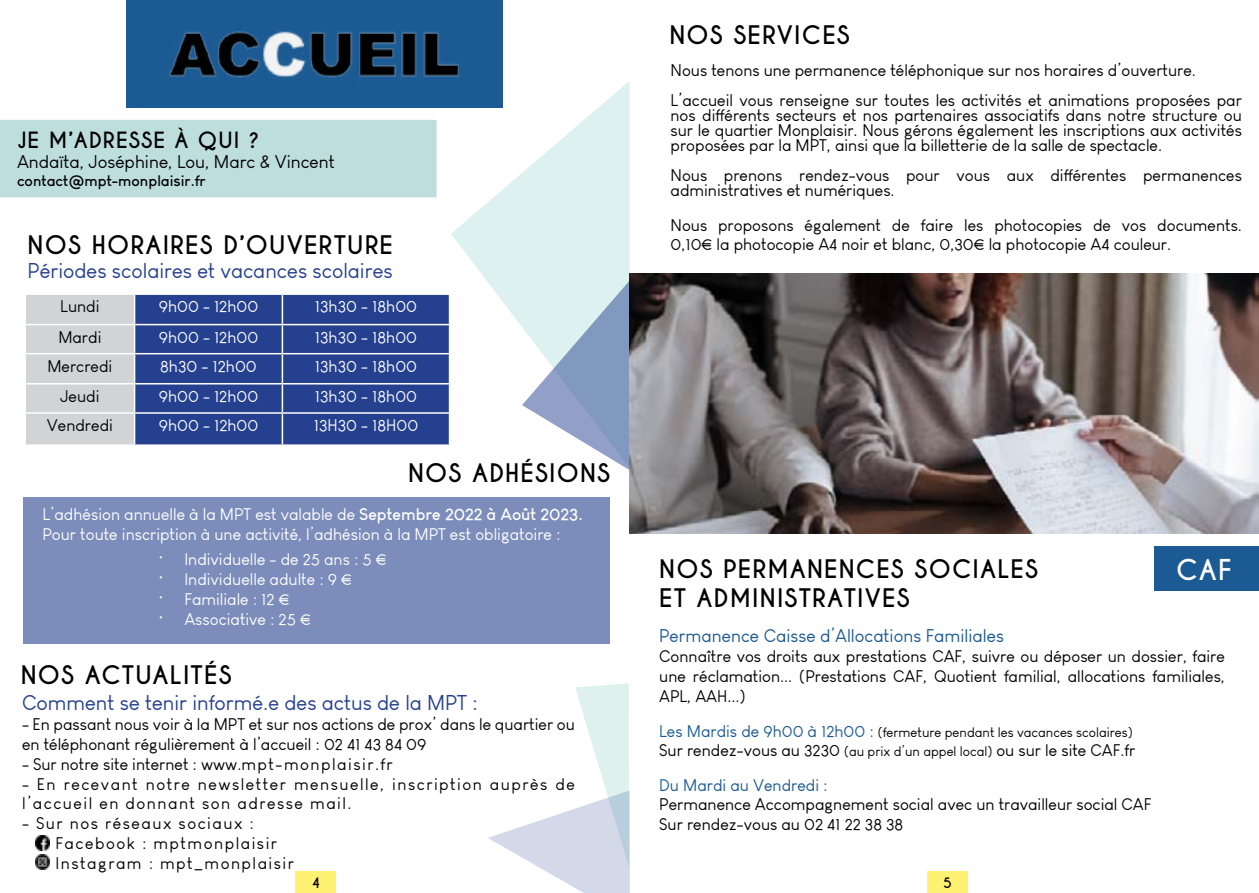
<style>
.page{position:relative;width:1259px;height:893px;background:#fff}
.page>*{position:absolute;margin:0;border:0;box-sizing:border-box;transform-origin:0 0}
.t1{font:700 27px "Caviar Dreams";color:#fff}
.t2{font:700 24px "Caviar Dreams";letter-spacing:.05em;color:#000}
.t3{font:21px "Louis George Cafe";color:#25408f}
.t4{font:700 21px "Caviar Dreams";letter-spacing:.05em;color:#000}
.t5{font:18px "Louis George Cafe";color:#1b5a92}
.t6{font:18px "Louis George Cafe";color:#000}
.t7{font:16.5px/19.8px "Louis George Cafe";color:#000}
.t8{font:16.5px/19.8px "Louis George Cafe";color:#fff}
.t9{font:16.5px/19.8px "Louis George Cafe";letter-spacing:.09em;color:#000}
.t10{font:700 15px "Louis George Cafe";color:#000}
.t11{font:13.5px "Louis George Cafe";color:#000}
.t12{font:700 13.5px "Caviar Dreams";color:#000}
.s1{font-weight:700}
.s2{font-size:16.5px;color:#1b5a92}
.s3{font-size:13.5px}
.s4{color:#1b5a92}
</style>
<div class="page">
<div style="left:927px;top:872px;width:40px;height:21px;background:#fff273"></div>
<svg style="left:451px;top:81px;width:178px;height:246px;fill:#ddf1f0"></svg>
<div style="left:126px;top:0;width:377px;height:107px;background:#1b5a92"></div>
<div style="left:135px;top:295px;width:314px;height:149px;background:#25408f"></div>
<hr style="left:135px;top:324px;width:147px;height:1px;background:#fff">
<hr style="left:282px;top:324px;width:168px;height:1px;background:#fff">
<hr style="left:135px;top:353px;width:147px;height:1px;background:#fff">
<hr style="left:282px;top:353px;width:168px;height:1px;background:#fff">
<hr style="left:135px;top:383px;width:147px;height:1px;background:#fff">
<div style="left:26px;top:295px;width:109px;height:149px;background:#d1d3d4"></div>
<hr style="left:282px;top:383px;width:168px;height:1px;background:#fff">
<svg style="left:282px;top:295px;width:1px;height:117px"></svg>
<hr style="left:24px;top:412px;width:111px;height:2px;background:#fff">
<hr style="left:135px;top:412px;width:147px;height:2px;background:#fff">
<hr style="left:134px;top:414px;width:1px;height:30px;background:#fff">
<hr style="left:282px;top:412px;width:168px;height:2px;background:#fff">
<hr style="left:282px;top:414px;width:1px;height:30px;background:#fff">
<img style="left:169px;top:31px;width:290px;height:48px">
<div style="left:23px;top:497px;width:587px;height:147px;background:#7c8cbb"></div>
<div style="left:1154px;top:546px;width:105px;height:45px;background:#1b5a92"></div>
<div style="left:0;top:119px;width:437px;height:79px;background:#bedddd"></div>
<svg style="left:522px;top:281px;width:107px;height:189px"></svg>
<svg style="left:37px;top:683px;width:593px;height:210px"></svg>
<img style="left:629px;top:274px;width:629px;height:259px">
<img style="left:35px;top:855px;width:15px;height:15px">
<img style="left:35px;top:836px;width:15px;height:15px">
<p class="t4" style="left:17px;top:128px;width:244px">JE M’ADRESSE À QUI ?</p>
<p class="t6" style="left:17px;top:151px;width:319px">Andaïta, Joséphine, Lou, Marc &amp; Vincent</p>
<p class="t10" style="left:17px;top:171px;width:190px">contact@mpt-monplaisir.fr</p>
<h2 class="t2" style="left:28px;top:230px;width:367px">NOS HORAIRES D’OUVERTURE</h2>
<p class="t3" style="left:28px;top:258px;width:367px">Périodes scolaires et vacances scolaires</p>
<p class="t7" style="left:60px;top:296px;width:41px">Lundi</p>
<p class="t8" style="left:159px;top:296px;width:101px">9h00 - 12h00</p>
<p class="t8" style="left:315px;top:296px;width:104px">13h30 - 18h00</p>
<p class="t7" style="left:58px;top:327px;width:45px">Mardi</p>
<p class="t8" style="left:159px;top:327px;width:101px">9h00 - 12h00</p>
<p class="t8" style="left:315px;top:327px;width:104px">13h30 - 18h00</p>
<p class="t7" style="left:47px;top:356px;width:66px">Mercredi</p>
<p class="t8" style="left:160px;top:356px;width:98px">8h30 - 12h00</p>
<p class="t8" style="left:315px;top:356px;width:104px">13h30 - 18h00</p>
<p class="t7" style="left:60px;top:386px;width:41px">Jeudi</p>
<p class="t8" style="left:159px;top:386px;width:101px">9h00 - 12h00</p>
<p class="t8" style="left:315px;top:386px;width:104px">13h30 - 18h00</p>
<p class="t7" style="left:47px;top:415px;width:68px">Vendredi</p>
<p class="t8" style="left:159px;top:415px;width:101px">9h00 - 12h00</p>
<p class="t8" style="left:314px;top:415px;width:106px">13H30 - 18H00</p>
<h2 class="t2" style="left:408px;top:459px;width:203px">NOS ADHÉSIONS</h2>
<p class="t8" style="left:43px;top:504px;width:542px">L’adhésion annuelle à la MPT est valable de <span class="s1">Septembre 2022 à Août 2023.<br></span>Pour toute inscription à une activité, l’adhésion à la MPT est obligatoire :</p>
<p class="t8" style="left:157px;top:550px;width:231px">• Individuelle - de 25 ans : 5 €</p>
<p class="t8" style="left:157px;top:570px;width:196px">• Individuelle adulte : 9 €</p>
<p class="t8" style="left:157px;top:589px;width:134px">• Familiale : 12 €</p>
<p class="t8" style="left:157px;top:609px;width:155px">• Associative : 25 €</p>
<h2 class="t2" style="left:21px;top:661px;width:212px">NOS ACTUALITÉS</h2>
<p class="t3" style="left:22px;top:690px;width:457px">Comment se tenir informé.e des actus de la MPT :</p>
<p class="t7" style="left:22px;top:714px;width:554px">- En passant nous voir à la MPT et sur nos actions de prox’ dans le quartier ou en téléphonant régulièrement à l’accueil : 02 41 43 84 09</p>
<p class="t7" style="left:22px;top:754px;width:372px">- Sur notre site internet : www.mpt-monplaisir.fr</p>
<p class="t9" style="left:22px;top:774px;width:554px">- En recevant notre newsletter mensuelle, inscription auprès de l’accueil en donnant son adresse mail.</p>
<p class="t9" style="left:55px;top:813px;width:240px;text-indent:-33px">- Sur nos réseaux sociaux :<br>Facebook : mptmonplaisir<br>Instagram : mpt_monplaisir</p>
<h2 class="t2" style="left:669px;top:21px;width:182px">NOS SERVICES</h2>
<p class="t7" style="left:670px;top:55px;width:573px;line-height:30px">Nous tenons une permanence téléphonique sur nos horaires d’ouverture.<br>L’accueil vous renseigne sur toutes les activités et animations proposées par</p>
<p class="t7" style="left:670px;top:108px;width:573px;line-height:15px;text-align:justify">nos différents secteurs et nos partenaires associatifs dans notre structure ou sur le quartier Monplaisir. Nous gérons également les inscriptions aux activités proposées par la MPT, ainsi que la billetterie de la salle de spectacle.</p>
<p class="t7" style="left:670px;top:167px;width:573px;line-height:15px">Nous prenons rendez-vous pour vous aux différentes permanences administratives et numériques.</p>
<p class="t7" style="left:670px;top:215px;width:573px">Nous proposons également de faire les photocopies de vos documents.<br>0,10€ la photocopie A4 noir et blanc, 0,30€ la photocopie A4 couleur.</p>
<h2 class="t2" style="left:659px;top:554px;width:380px">NOS PERMANENCES SOCIALES</h2>
<h1 class="t1" style="left:1176px;top:554px;width:57px">CAF</h1>
<h2 class="t2" style="left:659px;top:583px;width:252px">ET ADMINISTRATIVES</h2>
<p class="t5" style="left:659px;top:625px;width:346px">Permanence Caisse d’Allocations Familiales</p>
<p class="t7" style="left:659px;top:647px;width:567px;text-align:justify">Connaître vos droits aux prestations CAF, suivre ou déposer un dossier, faire une réclamation... (Prestations CAF, Quotient familial, allocations familiales, APL, AAH...)</p>
<p class="t11" style="left:659px;top:724px;width:475px"><span class="s2">Les Mardis de 9h00 à 12h00 :</span> (fermeture pendant les vacances scolaires)</p>
<p class="t7" style="left:659px;top:734px;width:477px;line-height:34.2px">Sur rendez-vous au 3230 <span class="s3">(au prix d’un appel local)</span> ou sur le site CAF.fr<br><span class="s4">Du Mardi au Vendredi :</span></p>
<p class="t7" style="left:659px;top:795px;width:494px">Permanence Accompagnement social avec un travailleur social CAF<br>Sur rendez-vous au 02 41 22 38 38</p>
<p class="t12" style="left:311px;top:874px;width:10px">4</p>
<p class="t12" style="left:943px;top:874px;width:10px">5</p>
</div>
